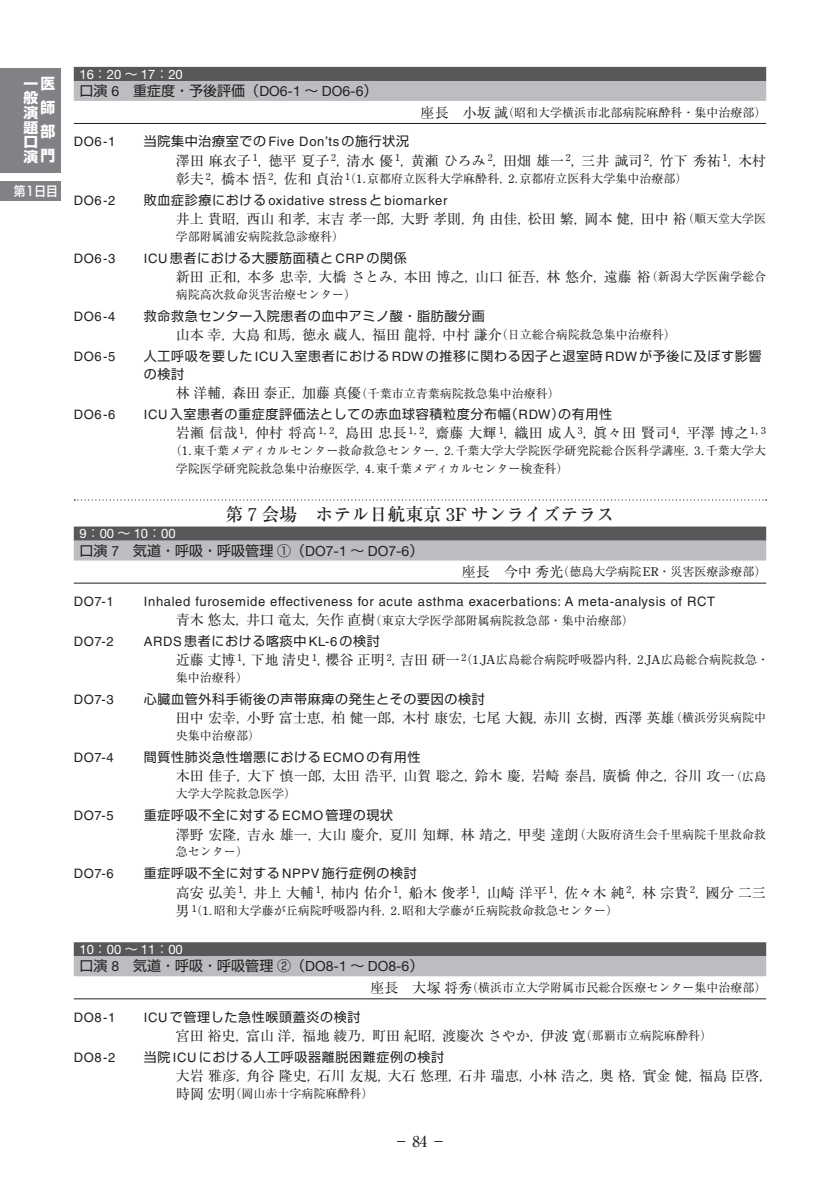
<style>
.page{position:relative;width:840px;height:1191px;background:#fff}
.page>*{position:absolute;margin:0;border:0;box-sizing:border-box;transform-origin:0 0}
.t1{font:500 18px "Ryumin Pro";color:#231f20}
.t2{font:500 15px "Ryumin Pro";color:#231f20}
.t3{font:700 14.8px/24px "Shin Go Pro";color:#fff}
.t4{font:700 14.2px/14.6px "Shin Go Pro";color:#fff;scale:1.04 1}
.t5{font:14px "Ryumin Pro";color:#231f20}
.t6{font:14px "Shin Go Pro";color:#231f20}
.t7{font:14px "Ryumin Pro";letter-spacing:.02em;color:#231f20}
.t8{font:13px/18.4px "Shin Go Pro";letter-spacing:.05em;color:#231f20}
.t9{font:13px "Helvetica LT Std";letter-spacing:.05em;color:#231f20}
.t10{font:13px "Helvetica Neue LT Std";color:#fff}
.t11{font:500 13px "Shin Go Pro";color:#fff;scale:.9 1}
.t12{font:12px/18.4px "Ryumin Pro";color:#231f20}
.s1{font-size:14.8px}
.s2{font-family:"Shin Go Pro"}
.s3{font-family:"Helvetica Neue LT Std"}
.s4{font-size:14px}
.s5{font-family:"Helvetica LT Std"}
.s6{font-family:"Century Old Style Std"}
.s7{font-size:12px}
.s8{font-family:"Century Old Style Std";font-weight:400}
</style>
<div class="page">
<div style="left:0;top:68px;width:61px;height:105px;background:#808285"></div>
<div style="left:0;top:181px;width:61px;height:20px;background:#808285"></div>
<div style="left:74px;top:67px;width:691px;height:14px;background:#57585a"></div>
<div style="left:74px;top:81px;width:691px;height:20px;background:#bcbdc0"></div>
<hr style="left:74px;top:123px;width:691px;height:1px;background:#231f20">
<svg style="left:74px;top:499px;width:692px;height:1px"></svg>
<div style="left:74px;top:526px;width:691px;height:15px;background:#57585a"></div>
<div style="left:74px;top:541px;width:691px;height:19px;background:#bcbdc0"></div>
<hr style="left:74px;top:583px;width:691px;height:1px;background:#231f20">
<div style="left:74px;top:942px;width:691px;height:14px;background:#57585a"></div>
<div style="left:74px;top:956px;width:691px;height:20px;background:#bcbdc0"></div>
<hr style="left:74px;top:998px;width:691px;height:1px;background:#231f20">
<p class="t4" style="left:24px;top:75px;width:32px">一<span class="s1">医</span>般演題口演<span class="s1">門</span></p>
<p class="t3" style="left:41px;top:94px;width:16px">師部</p>
<p class="t11" style="left:14px;top:180px;width:50px">第1日目</p>
<p class="t10" style="left:79px;top:66px;width:105px">16<span class="s2">：</span>20 <span class="s2">～</span> 17<span class="s2">：</span>20</p>
<p class="t6" style="left:79px;top:79px;width:299px">口演 <span class="s3">6</span>　重症度・予後評価（<span class="s3">DO6-1</span> ～ <span class="s3">DO6-6</span>）</p>
<p class="t12" style="left:420px;top:102px;width:347px"><span class="s4">座長　小坂誠</span>（昭和大学横浜市北部病院麻酔科・集中治療部）</p>
<p class="t9" style="left:74px;top:134px;width:43px">DO6-1</p>
<p class="t8" style="left:144px;top:131px;width:267px">当院集中治療室での <span class="s5">Five Don</span><span class="s6">’</span><span class="s5">ts</span> の施行状況</p>
<p class="t5" style="left:176px;top:149px;width:591px">澤田麻衣子 <sup>1</sup>，徳平夏子 <sup>2</sup>，清水優 <sup>1</sup>，黄瀬ひろみ <sup>2</sup>，田畑雄一 <sup>2</sup>，三井誠司 <sup>2</sup>，竹下秀祐 <sup>1</sup>，木村</p>
<p class="t12" style="left:176px;top:169px;width:513px"><span class="s4">彰夫</span> <sup>2</sup><span class="s4">，橋本悟</span> <sup>2</sup><span class="s4">，佐和貞治</span>（<sup>1</sup> <span class="s6">1.</span>京都府立医科大学麻酔科，<span class="s6">2.</span>京都府立医科大学集中治療部）</p>
<p class="t9" style="left:74px;top:192px;width:43px">DO6-2</p>
<p class="t9" style="left:144px;top:192px;width:305px"><span class="s2">敗血症診療における</span> oxidative stress <span class="s2">と</span> biomarker</p>
<p class="t5" style="left:176px;top:208px;width:591px">井上貴昭，西山和孝，末吉孝一郎，大野孝則，角由佳，松田繁，岡本健，田中裕<span class="s7">（順天堂大学医</span></p>
<p class="t12" style="left:176px;top:226px;width:169px">学部附属浦安病院救急診療科）</p>
<p class="t9" style="left:74px;top:250px;width:43px">DO6-3</p>
<p class="t8" style="left:144px;top:247px;width:264px"><span class="s5">ICU</span> 患者における大腰筋面積と <span class="s5">CRP</span> の関係</p>
<p class="t5" style="left:176px;top:266px;width:591px">新田正和，本多忠幸，大橋さとみ，本田博之，山口征吾，林悠介，遠藤裕<span class="s7">（新潟大学医歯学総合</span></p>
<p class="t12" style="left:176px;top:284px;width:181px">病院高次救命災害治療センター）</p>
<p class="t9" style="left:74px;top:309px;width:43px">DO6-4</p>
<p class="t8" style="left:144px;top:305px;width:342px">救命救急センター入院患者の血中アミノ酸・脂肪酸分画</p>
<p class="t5" style="left:176px;top:324px;width:501px">山本幸，大島和馬，徳永蔵人，福田龍将，中村謙介<span class="s7">（日立総合病院救急集中治療科）</span></p>
<p class="t9" style="left:74px;top:348px;width:43px">DO6-5</p>
<p class="t8" style="left:144px;top:345px;width:619px">人工呼吸を要した <span class="s5">ICU</span> 入室患者における <span class="s5">RDW</span> の推移に関わる因子と退室時 <span class="s5">RDW</span> が予後に及ぼす影響の検討</p>
<p class="t12" style="left:176px;top:383px;width:385px"><span class="s4">林洋輔，森田泰正，加藤真優</span>（千葉市立青葉病院救急集中治療科）</p>
<p class="t9" style="left:74px;top:406px;width:43px">DO6-6</p>
<p class="t8" style="left:144px;top:403px;width:469px"><span class="s5">ICU</span> 入室患者の重症度評価法としての赤血球容積粒度分布幅（<span class="s5">RDW</span>）の有用性</p>
<p class="t7" style="left:176px;top:422px;width:591px">岩瀬信哉 <sup>1</sup>，仲村将高 <sup>1,</sup> <sup>2</sup>，島田忠長 <sup>1,</sup> <sup>2</sup>，齋藤大輝 <sup>1</sup>，織田成人 <sup>3</sup>，眞々田賢司 <sup>4</sup>，平澤博之 <sup>1,</sup> <sup>3</sup></p>
<p class="t12" style="left:176px;top:440px;width:591px;text-indent:-6px">（<span class="s6">1.</span>東千葉メディカルセンター救命救急センター，<span class="s6">2.</span>千葉大学大学院医学研究院総合医科学講座，<span class="s6">3.</span>千葉大学大学院医学研究院救急集中治療医学，<span class="s6">4.</span>東千葉メディカルセンター検査科）</p>
<h1 class="t1" style="left:225px;top:500px;width:390px">第 <span class="s8">7</span> 会場　ホテル日航東京 <span class="s8">3F</span> サンライズテラス</h1>
<p class="t10" style="left:79px;top:526px;width:98px">9<span class="s2">：</span>00 <span class="s2">～</span> 10<span class="s2">：</span>00</p>
<p class="t6" style="left:79px;top:539px;width:345px">口演 <span class="s3">7</span>　気道・呼吸・呼吸管理 ①（<span class="s3">DO7-1</span> ～ <span class="s3">DO7-6</span>）</p>
<p class="t12" style="left:461px;top:562px;width:306px"><span class="s4">座長　今中秀光</span>（徳島大学病院<span class="s6">ER</span>・災害医療診療部）</p>
<p class="t9" style="left:74px;top:594px;width:41px">DO7-1</p>
<p class="t9" style="left:144px;top:594px;width:572px">Inhaled furosemide effectiveness for acute asthma exacerbations: A meta-analysis of RCT</p>
<p class="t12" style="left:176px;top:610px;width:459px"><span class="s4">青木悠太，井口竜太，矢作直樹</span>（東京大学医学部附属病院救急部・集中治療部）</p>
<p class="t9" style="left:74px;top:633px;width:41px">DO7-2</p>
<p class="t8" style="left:144px;top:630px;width:237px"><span class="s5">ARDS</span> 患者における喀痰中 <span class="s5">KL-6</span> の検討</p>
<p class="t12" style="left:176px;top:650px;width:594px;line-height:17.4px"><span class="s4">近藤丈博</span> <sup>1</sup><span class="s4">，下地清史</span> <sup>1</sup><span class="s4">，櫻谷正明</span> <sup>2</sup><span class="s4">，吉田研一</span>（<sup>2</sup> <span class="s6">1.JA</span>広島総合病院呼吸器内科，<span class="s6">2.JA</span>広島総合病院救急・集中治療科）</p>
<p class="t9" style="left:74px;top:692px;width:41px">DO7-3</p>
<p class="t8" style="left:144px;top:688px;width:342px">心臓血管外科手術後の声帯麻痺の発生とその要因の検討</p>
<p class="t5" style="left:176px;top:707px;width:591px">田中宏幸，小野富士恵，柏健一郎，木村康宏，七尾大観，赤川玄樹，西澤英雄<span class="s7">（横浜労災病院中</span></p>
<p class="t12" style="left:176px;top:725px;width:85px">央集中治療部）</p>
<p class="t9" style="left:74px;top:750px;width:41px">DO7-4</p>
<p class="t8" style="left:144px;top:746px;width:278px">間質性肺炎急性増悪における <span class="s5">ECMO</span> の有用性</p>
<p class="t5" style="left:176px;top:765px;width:591px">木田佳子，大下慎一郎，太田浩平，山賀聡之，鈴木慶，岩崎泰昌，廣橋伸之，谷川攻一<span class="s7">（広島</span></p>
<p class="t12" style="left:176px;top:783px;width:121px">大学大学院救急医学）</p>
<p class="t9" style="left:74px;top:808px;width:41px">DO7-5</p>
<p class="t8" style="left:144px;top:804px;width:250px">重症呼吸不全に対する <span class="s5">ECMO</span> 管理の現状</p>
<p class="t5" style="left:176px;top:823px;width:591px">澤野宏隆，吉永雄一，大山慶介，夏川知輝，林靖之，甲斐達朗<span class="s7">（大阪府済生会千里病院千里救命救</span></p>
<p class="t12" style="left:176px;top:841px;width:73px">急センター）</p>
<p class="t9" style="left:74px;top:866px;width:41px">DO7-6</p>
<p class="t8" style="left:144px;top:862px;width:274px">重症呼吸不全に対する <span class="s5">NPPV</span> 施行症例の検討</p>
<p class="t5" style="left:176px;top:881px;width:591px">高安弘美 <sup>1</sup>，井上大輔 <sup>1</sup>，柿内佑介<sup>1</sup>，船木俊孝 <sup>1</sup>，山崎洋平 <sup>1</sup>，佐々木純<sup>2</sup>，林宗貴<sup>2</sup>，國分二三</p>
<p class="t12" style="left:176px;top:900px;width:443px"><span class="s4">男</span>（<sup>1</sup> <span class="s6">1.</span>昭和大学藤が丘病院呼吸器内科，<span class="s6">2.</span>昭和大学藤が丘病院救命救急センター）</p>
<p class="t10" style="left:79px;top:941px;width:105px">10<span class="s2">：</span>00 <span class="s2">～</span> 11<span class="s2">：</span>00</p>
<p class="t6" style="left:79px;top:954px;width:345px">口演 <span class="s3">8</span>　気道・呼吸・呼吸管理 ②（<span class="s3">DO8-1</span> ～ <span class="s3">DO8-6</span>）</p>
<p class="t12" style="left:370px;top:977px;width:397px"><span class="s4">座長　大塚将秀</span>（横浜市立大学附属市民総合医療センター集中治療部）</p>
<p class="t9" style="left:74px;top:1009px;width:43px">DO8-1</p>
<p class="t8" style="left:144px;top:1006px;width:218px"><span class="s5">ICU</span> で管理した急性喉頭蓋炎の検討</p>
<p class="t5" style="left:176px;top:1024px;width:537px">宮田裕史，富山洋，福地綾乃，町田紀昭，渡慶次さやか，伊波寛<span class="s7">（那覇市立病院麻酔科）</span></p>
<p class="t9" style="left:74px;top:1049px;width:43px">DO8-2</p>
<p class="t8" style="left:144px;top:1045px;width:301px">当院 <span class="s5">ICU</span> における人工呼吸器離脱困難症例の検討</p>
<p class="t5" style="left:176px;top:1064px;width:598px">大岩雅彦，角谷隆史，石川友規，大石悠理，石井瑞恵，小林浩之，奥格，實金健，福島臣啓，</p>
<p class="t12" style="left:176px;top:1084px;width:199px"><span class="s4">時岡宏明</span>（岡山赤十字病院麻酔科）</p>
<p class="t2" style="left:393px;top:1130px;width:54px">－84－</p>
</div>
